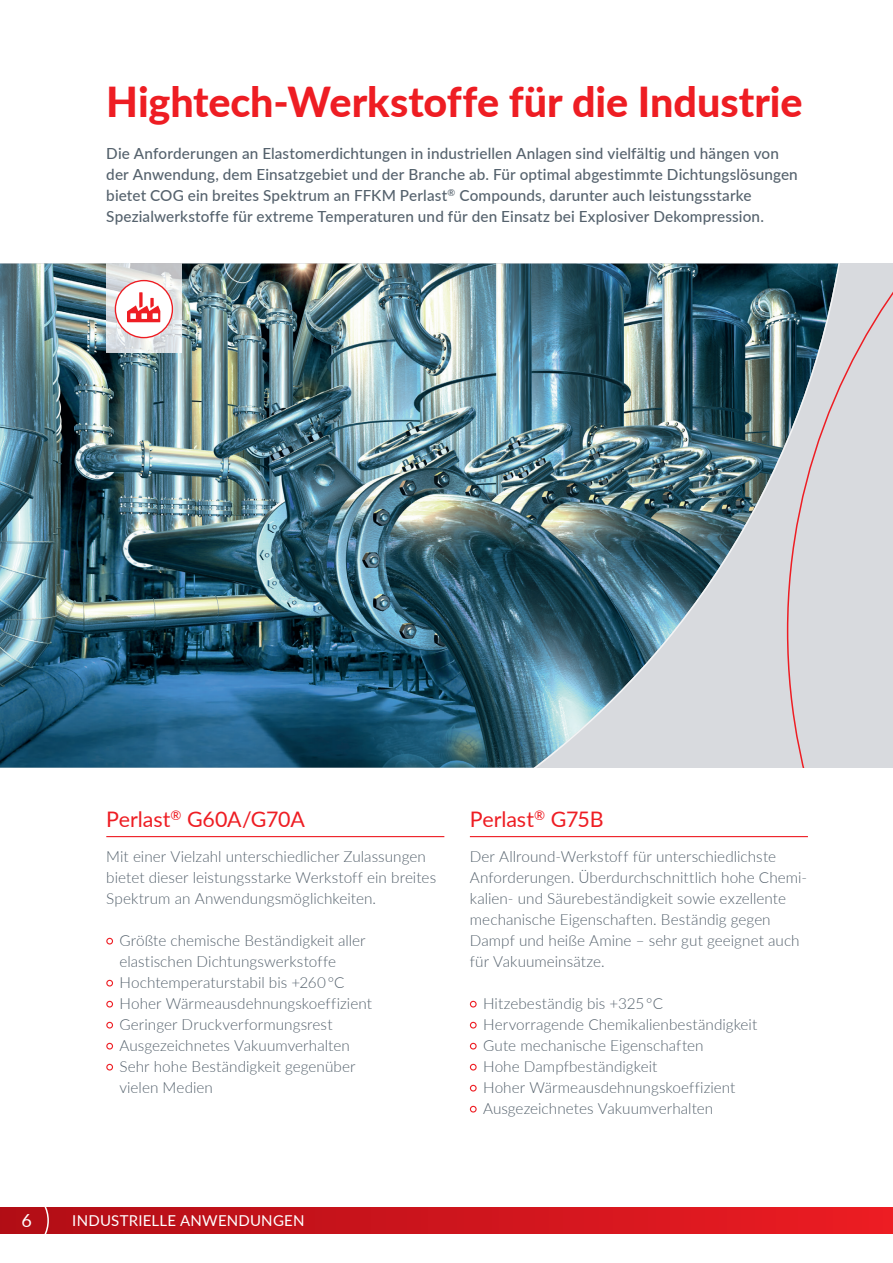
<style>
.page{position:relative;width:893px;height:1263px;background:#fff}
.page>*{position:absolute;margin:0;border:0;box-sizing:border-box;transform-origin:0 0}
.t1{font:800 41.25px "Lato";letter-spacing:-.005em;color:#ee1d23}
.t2{font:21.45px "Lato";letter-spacing:-.01em;color:#ee1d23}
.t3{font:18px "Lato";color:#fff}
.t4{font:300 15.3px/21px "Lato";color:#55626d}
.t5{font:500 15.3px/21px "Lato";letter-spacing:.01em;color:#55626d}
.t6{font:15px "Lato";letter-spacing:.015em;color:#fff}
</style>
<div class="page">
<img style="left:0;top:264px;width:452px;height:504px">
<img style="left:106px;top:264px;width:76px;height:89px">
<div style="left:115px;top:281px;width:57px;height:57px;background:#fff;border-radius:50%"></div>
<div style="left:115px;top:280px;width:58px;height:58px;border:1px solid #ee1d23;border-radius:50%"></div>
<svg style="left:127px;top:292px;width:33px;height:30px"></svg>
<img style="left:429px;top:274px;width:23px;height:494px">
<div style="left:787px;top:263px;width:106px;height:505px;background:#d8dade"></div>
<img style="left:452px;top:264px;width:398px;height:504px">
<hr style="left:470px;top:836px;width:338px;height:1px;background:#ee1d23">
<div style="left:470px;top:1001px;width:7px;height:6px;border:1px solid #ee1d23;border-radius:50%"></div>
<div style="left:470px;top:1022px;width:7px;height:6px;border:1px solid #ee1d23;border-radius:50%"></div>
<div style="left:470px;top:1043px;width:7px;height:6px;border:1px solid #ee1d23;border-radius:50%"></div>
<div style="left:470px;top:1064px;width:7px;height:6px;border:1px solid #ee1d23;border-radius:50%"></div>
<div style="left:470px;top:1085px;width:7px;height:6px;border:1px solid #ee1d23;border-radius:50%"></div>
<div style="left:470px;top:1106px;width:7px;height:6px;border:1px solid #ee1d23;border-radius:50%"></div>
<hr style="left:106px;top:836px;width:338px;height:1px;background:#ee1d23">
<div style="left:106px;top:938px;width:7px;height:6px;border:1px solid #ee1d23;border-radius:50%"></div>
<div style="left:106px;top:980px;width:7px;height:6px;border:1px solid #ee1d23;border-radius:50%"></div>
<div style="left:106px;top:1001px;width:7px;height:6px;border:1px solid #ee1d23;border-radius:50%"></div>
<div style="left:106px;top:1022px;width:7px;height:6px;border:1px solid #ee1d23;border-radius:50%"></div>
<div style="left:106px;top:1043px;width:7px;height:6px;border:1px solid #ee1d23;border-radius:50%"></div>
<div style="left:106px;top:1064px;width:7px;height:6px;border:1px solid #ee1d23;border-radius:50%"></div>
<div style="left:0;top:1208px;width:893px;height:25px;background:linear-gradient(to right,#b10d16,#eb1c23)"></div>
<svg style="left:0;top:1208px;width:49px;height:25px"></svg>
<h1 class="t1" style="left:106px;top:71px;width:698px">Hightech-Werkstoffe für die Industrie</h1>
<p class="t5" style="left:106px;top:142px;width:693px">Die Anforderungen an Elastomerdichtungen in industriellen Anlagen sind vielfältig und hängen von der Anwendung, dem Einsatzgebiet und der Branche ab. Für optimal abgestimmte Dichtungslösungen bietet COG ein breites Spektrum an FFKM Perlast<sup>®</sup> Compounds, darunter auch leistungsstarke Spezialwerkstoffe für extreme Temperaturen und für den Einsatz bei Explosiver Dekompression.</p>
<h2 class="t2" style="left:106px;top:803px;width:200px">Perlast<sup>®</sup> G60A/G70A</h2>
<p class="t4" style="left:106px;top:845px;width:331px">Mit einer Vielzahl unterschiedlicher Zulassungen bietet dieser leistungsstarke Werkstoff ein breites<br>Spektrum an Anwendungsmöglichkeiten.</p>
<p class="t4" style="left:119px;top:929px;width:254px">Größte chemische Beständigkeit aller elastischen Dichtungswerkstoffe Hochtemperaturstabil bis +260 °C Hoher Wärmeausdehnungskoeffizient Geringer Druckverformungsrest Ausgezeichnetes Vakuumverhalten Sehr hohe Beständigkeit gegenüber vielen Medien</p>
<h2 class="t2" style="left:470px;top:803px;width:135px">Perlast<sup>®</sup> G75B</h2>
<p class="t4" style="left:470px;top:845px;width:339px">Der Allround-Werkstoff für unter schiedlichste Anforderungen. Über durchschnittlich hohe Chemi&shy;kalien- und Säurebeständigkeit sowie exzellente mechanische Eigenschaften. Beständig gegen Dampf und heiße Amine – sehr gut geeignet auch für Vakuum einsätze.</p>
<p class="t4" style="left:483px;top:992px;width:276px">Hitzebeständig bis +325 °C Hervorragende Chemikalienbeständigkeit Gute mechanische Eigenschaften<br>Hohe Dampfbeständigkeit<br>Hoher Wärmeausdehnungskoeffizient Ausgezeichnetes Vakuumverhalten</p>
<p class="t3" style="left:21px;top:1207px;width:12px">6</p>
<p class="t6" style="left:72px;top:1210px;width:234px">INDUSTRIELLE ANWENDUNGEN</p>
</div>
